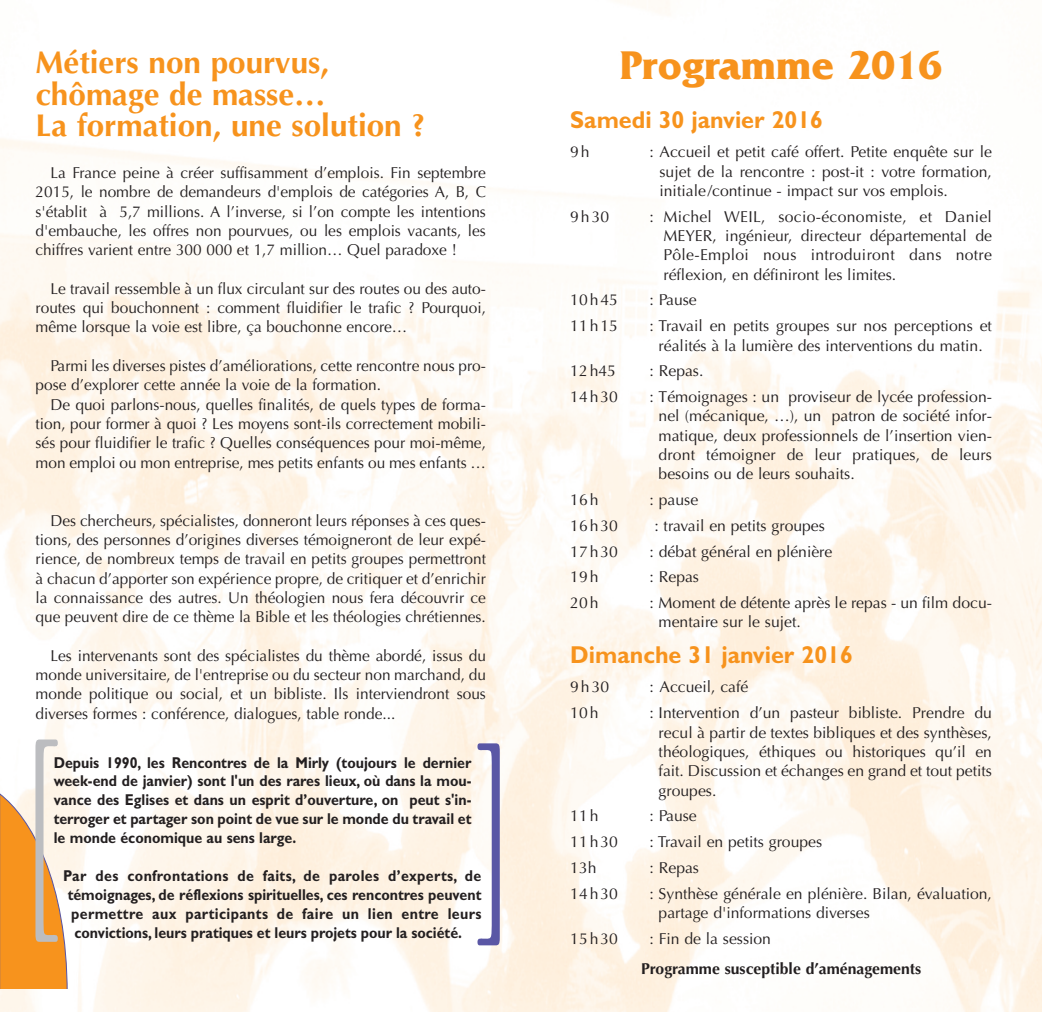
<style>
.page{position:relative;width:1042px;height:1012px;background:#fff}
.page>*{position:absolute;margin:0;border:0;box-sizing:border-box;transform-origin:0 0}
.t1{font:300 259.35px "Garamond";color:#bcbdc0;scale:.5 1}
.t2{font:300 259.35px "Garamond";color:#5a57a5;scale:.5 1}
.t3{font:700 42px "Friz Quadrata";color:#f7931d}
.t4{font:700 31.5px/31.5px "Optima";color:#f7931d}
.t5{font:700 24.5px "Gill Sans";color:#f7931d;scale:.95 1}
.t6{font:15.75px/19.2px "Optima";color:#231f20;text-align:justify}
.t7{font:700 15.75px/18.9px "Gill Sans";color:#231f20;text-align:justify;scale:.9 1}
.t8{font:700 15.75px "Optima";color:#231f20}
</style>
<div class="page">
<img style="left:1px;top:0;width:1040px;height:1012px">
<svg style="left:0;top:793px;width:67px;height:195px;background:#f5ac57"></svg>
<h3 class="t4" style="left:36px;top:50px;width:391px">Métiers non pourvus, chômage de masse…<br>La formation, une solution ?</h3>
<p class="t6" style="left:36px;top:165px;width:452px;text-indent:15px">La France peine à créer suffisamment d’emplois. Fin septembre 2015, le nombre de demandeurs d'emplois de catégories A, B, C s'établit à 5,7 millions. A l’inverse, si l’on compte les intentions d'embauche, les offres non pourvues, ou les emplois vacants, les chiffres varient entre 300 000 et 1,7 million… Quel paradoxe !</p>
<p class="t6" style="left:36px;top:280px;width:452px;text-indent:15px">Le travail ressemble à un flux circulant sur des routes ou des auto&shy;routes qui bouchonnent : comment fluidifier le trafic ? Pourquoi, même lorsque la voie est libre, ça bouchonne encore…</p>
<p class="t6" style="left:36px;top:358px;width:452px;text-indent:15px">Parmi les diverses pistes d’améliorations, cette rencontre nous pro&shy;pose d’explorer cette année la voie de la formation.</p>
<p class="t6" style="left:36px;top:396px;width:452px;text-indent:15px">De quoi parlons-nous, quelles finalités, de quels types de forma&shy;tion, pour former à quoi ? Les moyens sont-ils correctement mobili&shy;sés pour fluidifier le trafic ? Quelles conséquences pour moi-même, mon emploi ou mon entreprise, mes petits enfants ou mes enfants …</p>
<p class="t6" style="left:36px;top:512px;width:452px;text-indent:15px">Des chercheurs, spécialistes, donneront leurs réponses à ces ques&shy;tions, des personnes d’origines diverses témoigneront de leur expé&shy;rience, de nombreux temps de travail en petits groupes permettront à chacun d’apporter son expérience propre, de critiquer et d’enrichir la connaissance des autres. Un théologien nous fera découvrir ce que peuvent dire de ce thème la Bible et les théologies chrétiennes.</p>
<p class="t6" style="left:36px;top:647px;width:452px;text-indent:15px">Les intervenants sont des spécialistes du thème abordé, issus du monde universitaire, de l'entreprise ou du secteur non marchand, du monde politique ou social, et un bibliste. Ils interviendront sous diverses formes : conférence, dialogues, table ronde...</p>
<h1 class="t1" style="left:28px;top:680px;width:64px">[</h1>
<h1 class="t2" style="left:476px;top:684px;width:64px">]</h1>
<p class="t7" style="left:54px;top:754px;width:466px">Depuis 1990, les Rencontres de la Mirly (toujours le dernier week-end de janvier) sont l'un des rares lieux, où dans la mou&shy;vance des Eglises et dans un esprit d’ouverture, on peut s'in&shy;terroger et partager son point de vue sur le monde du travail et le monde économique au sens large.</p>
<p class="t7" style="left:63px;top:868px;width:466px;text-align:center">Par des confrontations de faits, de paroles d’experts, de témoignages, de réflexions spirituelles, ces rencontres peuvent permettre aux participants de faire un lien entre leurs convictions, leurs pratiques et leurs projets pour la société.</p>
<h2 class="t3" style="left:620px;top:40px;width:323px">Programme 2016</h2>
<h3 class="t5" style="left:570px;top:110px;width:268px">Samedi 30 janvier 2016</h3>
<p class="t6" style="left:570px;top:144px;width:21px">9h</p>
<p class="t6" style="left:659px;top:144px;width:334px;text-indent:-10px">: Accueil et petit café offert. Petite enquête sur le sujet de la rencontre : post-it : votre formation, initiale/continue - impact sur vos emplois.</p>
<p class="t6" style="left:570px;top:208px;width:40px">9h30</p>
<p class="t6" style="left:663px;top:208px;width:330px;text-indent:-14px">: Michel WEIL, socio-économiste, et Daniel MEYER, ingénieur, directeur départemental de Pôle-Emploi nous introduiront dans notre réflexion, en définiront les limites.</p>
<p class="t6" style="left:570px;top:292px;width:49px">10h45</p>
<p class="t6" style="left:649px;top:292px;width:49px">: Pause</p>
<p class="t6" style="left:570px;top:318px;width:49px">11h15</p>
<p class="t6" style="left:649px;top:318px;width:344px;text-align:center">: Travail en petits groupes sur nos perceptions et réalités à la lumière des interventions du matin.</p>
<p class="t6" style="left:570px;top:363px;width:47px">12h45</p>
<p class="t6" style="left:649px;top:363px;width:55px">: Repas.</p>
<p class="t6" style="left:570px;top:389px;width:49px">14h30</p>
<p class="t6" style="left:658px;top:389px;width:335px;text-indent:-9px">: Témoignages : un proviseur de lycée profession&shy;nel (mécanique, …), un patron de société infor&shy;matique, deux professionnels de l’insertion vien&shy;dront témoigner de leur pratiques, de leurs besoins ou de leurs souhaits.</p>
<p class="t6" style="left:570px;top:492px;width:30px">16h</p>
<p class="t6" style="left:649px;top:492px;width:50px">: pause</p>
<p class="t6" style="left:570px;top:517px;width:49px">16h30</p>
<p class="t6" style="left:654px;top:517px;width:172px">: travail en petits groupes</p>
<p class="t6" style="left:570px;top:543px;width:49px">17h30</p>
<p class="t6" style="left:649px;top:543px;width:184px">: débat général en plénière</p>
<p class="t6" style="left:570px;top:569px;width:30px">19h</p>
<p class="t6" style="left:649px;top:569px;width:51px">: Repas</p>
<p class="t6" style="left:570px;top:595px;width:30px">20h</p>
<p class="t6" style="left:658px;top:595px;width:335px;text-indent:-9px">: Moment de détente après le repas - un film docu&shy;mentaire sur le sujet.</p>
<h3 class="t5" style="left:570px;top:645px;width:299px">Dimanche 31 janvier 2016</h3>
<p class="t6" style="left:570px;top:679px;width:40px">9h30</p>
<p class="t6" style="left:649px;top:679px;width:100px">: Accueil, café</p>
<p class="t6" style="left:570px;top:705px;width:30px">10h</p>
<p class="t6" style="left:658px;top:705px;width:335px;text-indent:-9px">: Intervention d’un pasteur bibliste. Prendre du recul à partir de textes bibliques et des synthèses, théologiques, éthiques ou historiques qu’il en fait. Discussion et échanges en grand et tout petits groupes.</p>
<p class="t6" style="left:570px;top:808px;width:30px">11h</p>
<p class="t6" style="left:649px;top:808px;width:49px">: Pause</p>
<p class="t6" style="left:570px;top:834px;width:49px">11h30</p>
<p class="t6" style="left:649px;top:834px;width:174px">: Travail en petits groupes</p>
<p class="t6" style="left:570px;top:859px;width:28px">13h</p>
<p class="t6" style="left:649px;top:859px;width:51px">: Repas</p>
<p class="t6" style="left:570px;top:885px;width:49px">14h30</p>
<p class="t6" style="left:658px;top:885px;width:335px;text-indent:-9px">: Synthèse générale en plénière. Bilan, évaluation, partage d'informations diverses</p>
<p class="t6" style="left:570px;top:930px;width:49px">15h30</p>
<p class="t6" style="left:649px;top:930px;width:123px">: Fin de la session</p>
<p class="t8" style="left:641px;top:963px;width:282px">Programme susceptible d’aménagements</p>
</div>
